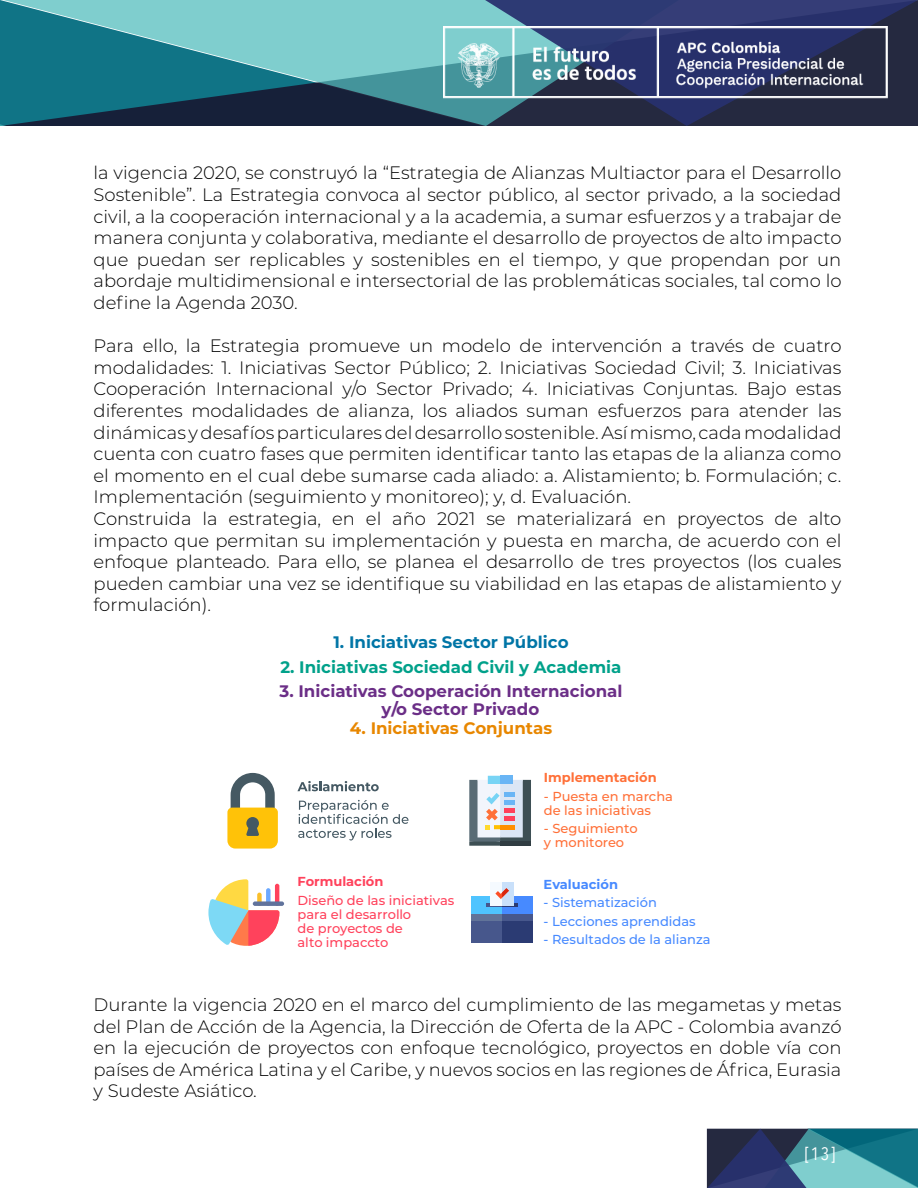
<style>
.page{position:relative;width:918px;height:1188px;background:#fff}
.page>*{position:absolute;margin:0;border:0;box-sizing:border-box;transform-origin:0 0}
.t1{font:300 18px/21.6px "Montserrat";color:#000;text-align:justify}
.t2{font:18px "Avenir Next Condensed";color:#fff}
.t3{font:700 16.65px/18px "Montserrat";color:#6b2e87}
.t4{font:700 16.65px "Montserrat";color:#00a18a}
.t5{font:700 16.65px "Montserrat";color:#0075a6}
.t6{font:700 16.65px "Montserrat";color:#e88700}
.t7{font:500 13.05px/14px "Montserrat";color:#ff425c}
.t8{font:500 13.05px "Montserrat";color:#478aff}
.t9{font:500 13.05px/14px "Montserrat";color:#ff7038}
.t10{font:700 13.05px "Montserrat";color:#ff7038}
.t11{font:700 13.05px "Montserrat";color:#ff425c}
.t12{font:700 13.05px "Montserrat";color:#478aff}
</style>
<div class="page">
<svg style="left:0;top:0;width:3px;height:126px"></svg>
<svg style="left:3px;top:0;width:480px;height:126px;background:#428b96"></svg>
<svg style="left:483px;top:0;width:435px;height:126px;background:#2d375d"></svg>
<img style="left:443px;top:26px;width:444px;height:72px">
<svg style="left:707px;top:1129px;width:211px;height:59px;background:#376d85"></svg>
<svg style="left:297px;top:781px;width:82px;height:10px"></svg>
<svg style="left:298px;top:800px;width:111px;height:40px"></svg>
<svg style="left:227px;top:773px;width:51px;height:76px"></svg>
<svg style="left:208px;top:879px;width:71px;height:67px"></svg>
<div style="left:253px;top:901px;width:31px;height:5px;background:#61739c;border-radius:2px"></div>
<svg style="left:469px;top:776px;width:62px;height:70px"></svg>
<hr style="left:500px;top:825px;width:15px;height:4px;background:#ff8f00">
<div style="left:472px;top:896px;width:61px;height:20px;background:#4fc4ff"></div>
<div style="left:502px;top:896px;width:31px;height:20px;background:#478aff"></div>
<hr style="left:486px;top:904px;width:32px;height:3px;background:#47578c">
<hr style="left:502px;top:904px;width:16px;height:3px;background:#2b3b73">
<div style="left:472px;top:914px;width:61px;height:9px;background:#617399"></div>
<div style="left:502px;top:914px;width:31px;height:9px;background:#47578c"></div>
<div style="left:490px;top:882px;width:24px;height:23px;background:#f5faff"></div>
<div style="left:502px;top:882px;width:12px;height:23px;background:#c9e0fa"></div>
<div style="left:472px;top:921px;width:61px;height:22px;background:#47578c"></div>
<div style="left:502px;top:921px;width:31px;height:22px;background:#2b3b73"></div>
<svg style="left:495px;top:888px;width:14px;height:11px"></svg>
<p class="t1" style="left:94px;top:162px;width:750px">la vigencia 2020, se construyó la “Estrategia de Alianzas Multiactor para el Desarrollo Sostenible”. La Estrategia convoca al sector público, al sector privado, a la sociedad civil, a la cooperación internacional y a la academia, a sumar esfuerzos y a trabajar de manera conjunta y colaborativa, mediante el desarrollo de proyectos de alto impacto que puedan ser replicables y sostenibles en el tiempo, y que propendan por un abordaje multidimensional e intersectorial de las problemáticas sociales, tal como lo define la Agenda 2030.</p>
<p class="t1" style="left:94px;top:334px;width:750px;text-align:left">Para ello, la Estrategia promueve un modelo de intervención a través de cuatro modalidades: 1. Iniciativas Sector Público; 2. Iniciativas Sociedad Civil; 3. Iniciativas Cooperación Internacional y/o Sector Privado; 4. Iniciativas Conjuntas. Bajo estas diferentes modalidades de alianza, los aliados suman esfuerzos para atender las dinámicas y desafíos particulares del desarrollo sostenible. Así mismo, cada modalidad cuenta con cuatro fases que permiten identificar tanto las etapas de la alianza como el momento en el cual debe sumarse cada aliado: a. Alistamiento; b. Formulación; c.<br>Implementación (seguimiento y monitoreo); y, d. Evaluación.<br>Construida la estrategia, en el año 2021 se materializará en proyectos de alto impacto que permitan su implementación y puesta en marcha, de acuerdo con el enfoque planteado. Para ello, se planea el desarrollo de tres proyectos (los cuales pueden cambiar una vez se identifique su viabilidad en las etapas de alistamiento y formulación).</p>
<p class="t5" style="left:333px;top:630px;width:237px">1. Iniciativas Sector Público</p>
<p class="t4" style="left:280px;top:655px;width:343px">2. Iniciativas Sociedad Civil y Academia</p>
<p class="t3" style="left:381px;top:681px;width:243px;text-indent:-102px">3. Iniciativas Cooperación Internacional y/o Sector Privado</p>
<p class="t6" style="left:350px;top:716px;width:204px">4. Iniciativas Conjuntas</p>
<p class="t11" style="left:297px;top:872px;width:88px">Formulación</p>
<p class="t7" style="left:297px;top:893px;width:158px">Diseño de las iniciativas para el desarrollo<br>de proyectos de<br>alto impaccto</p>
<p class="t10" style="left:544px;top:768px;width:114px">Implementación</p>
<p class="t9" style="left:544px;top:788px;width:130px">- Puesta en marcha de las iniciativas</p>
<p class="t9" style="left:544px;top:821px;width:95px">- Seguimiento y monitoreo</p>
<p class="t12" style="left:544px;top:875px;width:76px">Evaluación</p>
<p class="t8" style="left:544px;top:893px;width:115px">- Sistematización</p>
<p class="t8" style="left:544px;top:912px;width:154px">- Lecciones aprendidas</p>
<p class="t8" style="left:544px;top:930px;width:169px">- Resultados de la alianza</p>
<p class="t1" style="left:94px;top:993px;width:749px">Durante la vigencia 2020 en el marco del cumplimiento de las megametas y metas del Plan de Acción de la Agencia, la Dirección de Oferta de la APC - Colombia avanzó en la ejecución de proyectos con enfoque tecnológico, proyectos en doble vía con países de América Latina y el Caribe, y nuevos socios en las regiones de África, Eurasia y Sudeste Asiático.</p>
<p class="t2" style="left:805px;top:1138px;width:32px">[13]</p>
</div>
